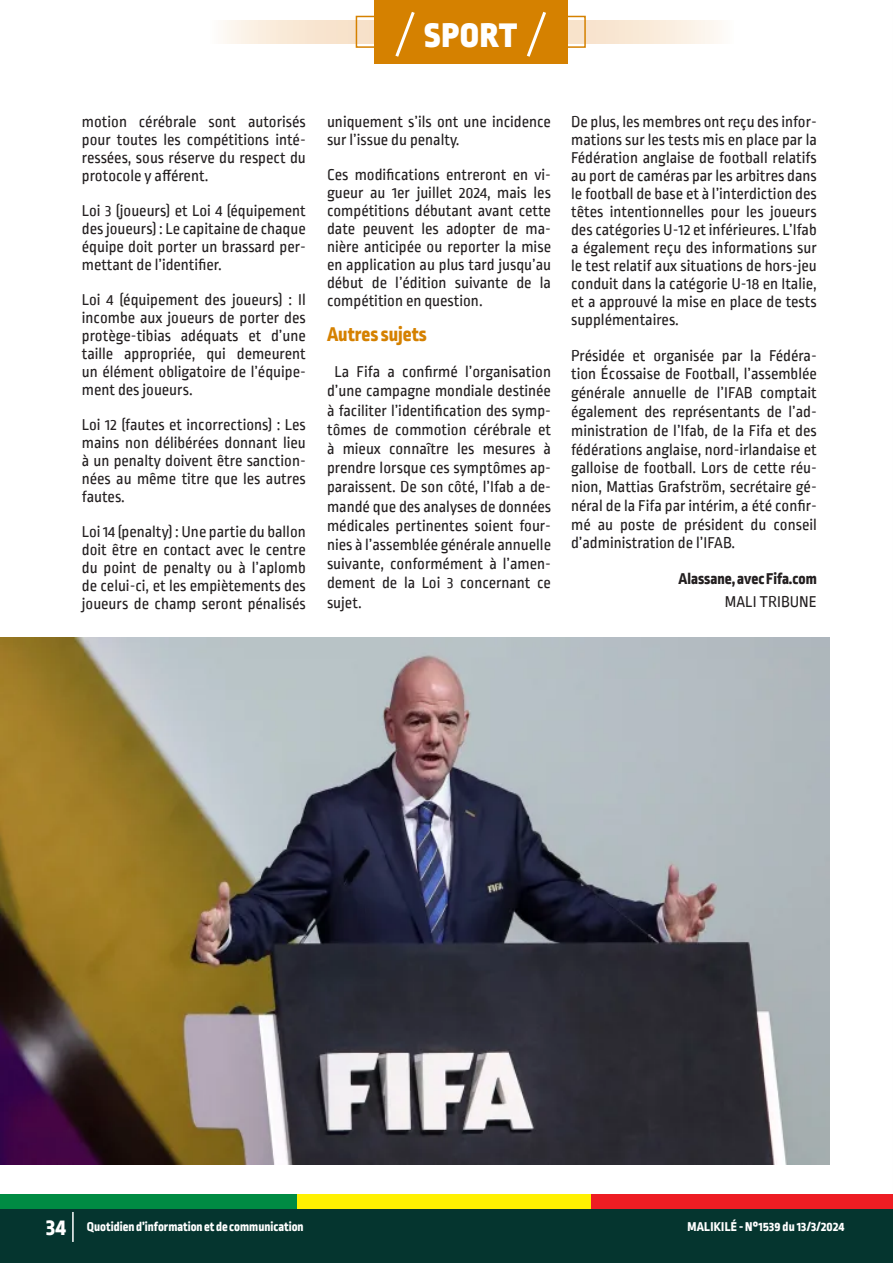
<style>
.page{position:relative;width:893px;height:1263px;background:#fff}
.page>*{position:absolute;margin:0;border:0;box-sizing:border-box;transform-origin:0 0}
.t1{font:900 36px "Ropa Sans Pro";letter-spacing:.03em;color:#fff}
.t2{font:800 21px "Ropa Sans Pro";color:#d58100}
.t3{font:16.5px/18px "Ropa Sans PTT";color:#231f20;text-align:justify}
.t4{font:800 16.5px "Ropa Sans Pro";color:#231f20}
.t5{font:800 13.5px "Ropa Sans Pro";color:#fff}
.t6{font:800 13.5px "Ropa Sans Pro";letter-spacing:.02em;color:#fff}
.s1{font-size:24px}
</style>
<div class="page">
<div style="left:0;top:1195px;width:297px;height:17px;background:#008b43"></div>
<div style="left:297px;top:1195px;width:297px;height:17px;background:#fff101"></div>
<div style="left:592px;top:1195px;width:301px;height:17px;background:#ee1d23"></div>
<div style="left:0;top:1209px;width:893px;height:54px;background:#05352f"></div>
<hr style="left:72px;top:1212px;width:2px;height:30px;background:#fff">
<img style="left:0;top:638px;width:829px;height:526px">
<svg style="left:223px;top:20px;width:497px;height:23px;background:#f9ead8"></svg>
<div style="left:356px;top:16px;width:230px;height:32px;border:2px solid #d58100"></div>
<div style="left:374px;top:0;width:194px;height:64px;background:#d58100"></div>
<svg style="left:395px;top:12px;width:20px;height:45px"></svg>
<svg style="left:526px;top:11px;width:20px;height:46px"></svg>
<p class="t1" style="left:424px;top:13px;width:95px">SPORT</p>
<p class="t3" style="left:82px;top:114px;width:225px">motion cérébrale sont autorisés pour toutes les compétitions inté&shy;ressées, sous réserve du respect du protocole y afférent.</p>
<p class="t3" style="left:82px;top:203px;width:225px">Loi 3 (joueurs) et Loi 4 (équipement des joueurs) : Le capitaine de chaque équipe doit porter un brassard per&shy;mettant de l’identifier.</p>
<p class="t3" style="left:82px;top:292px;width:225px">Loi 4 (équipement des joueurs) : Il incombe aux joueurs de porter des protège-tibias adéquats et d’une taille appropriée, qui demeurent un élément obligatoire de l’équipe&shy;ment des joueurs.</p>
<p class="t3" style="left:82px;top:417px;width:225px">Loi 12 (fautes et incorrections) : Les mains non délibérées donnant lieu à un penalty doivent être sanction&shy;nées au même titre que les autres fautes.</p>
<p class="t3" style="left:82px;top:524px;width:225px">Loi 14 (penalty) : Une partie du ballon doit être en contact avec le centre du point de penalty ou à l’aplomb de celui-ci, et les empiètements des joueurs de champ seront pénalisés</p>
<p class="t3" style="left:327px;top:114px;width:225px">uniquement s’ils ont une incidence sur l’issue du penalty.</p>
<p class="t3" style="left:327px;top:167px;width:225px">Ces modifications entreront en vi&shy;gueur au 1er juillet 2024, mais les compétitions débutant avant cette date peuvent les adopter de ma&shy;nière anticipée ou reporter la mise en application au plus tard jusqu’au début de l’édition suivante de la compétition en question.</p>
<p class="t2" style="left:327px;top:322px;width:101px">Autres sujets</p>
<p class="t3" style="left:327px;top:363px;width:225px;line-height:19.2px;text-indent:7px">La Fifa a confirmé l’organisation d’une campagne mondiale destinée à faciliter l’identification des symp&shy;tômes de commotion cérébrale et à mieux connaître les mesures à prendre lorsque ces symptômes ap&shy;paraissent. De son côté, l’Ifab a de&shy;mandé que des analyses de données médicales pertinentes soient four&shy;nies à l’assemblée générale annuelle suivante, conformément à l’amen&shy;dement de la Loi 3 concernant ce sujet.</p>
<p class="t3" style="left:571px;top:114px;width:247px">De plus, les membres ont reçu des infor&shy;mations sur les tests mis en place par la Fédération anglaise de football relatifs au port de caméras par les arbitres dans le football de base et à l’interdiction des têtes intentionnelles pour les joueurs des catégories U-12 et inférieures. L’Ifab a également reçu des informations sur le test relatif aux situations de hors-jeu conduit dans la catégorie U-18 en Italie, et a approuvé la mise en place de tests supplémentaires.</p>
<p class="t3" style="left:571px;top:347px;width:247px;line-height:18.8px">Présidée et organisée par la Fédéra&shy;tion Écossaise de Football, l’assemblée générale annuelle de l’IFAB comptait également des représentants de l’ad&shy;ministration de l’Ifab, de la Fifa et des fédérations anglaise, nord-irlandaise et galloise de football. Lors de cette réu&shy;nion, Mattias Grafström, secrétaire gé&shy;néral de la Fifa par intérim, a été confir&shy;mé au poste de président du conseil d’administration de l’IFAB.</p>
<p class="t4" style="left:679px;top:569px;width:140px">Alassane, avec Fifa.com</p>
<p class="t3" style="left:725px;top:594px;width:93px">MALI TRIBUNE</p>
<p class="t5" style="left:46px;top:1219px;width:259px"><span class="s1">34</span> Quotidien d’information et de communication</p>
<p class="t6" style="left:687px;top:1219px;width:159px">MALIKILÉ - N°1539 du 13/3/2024</p>
</div>
